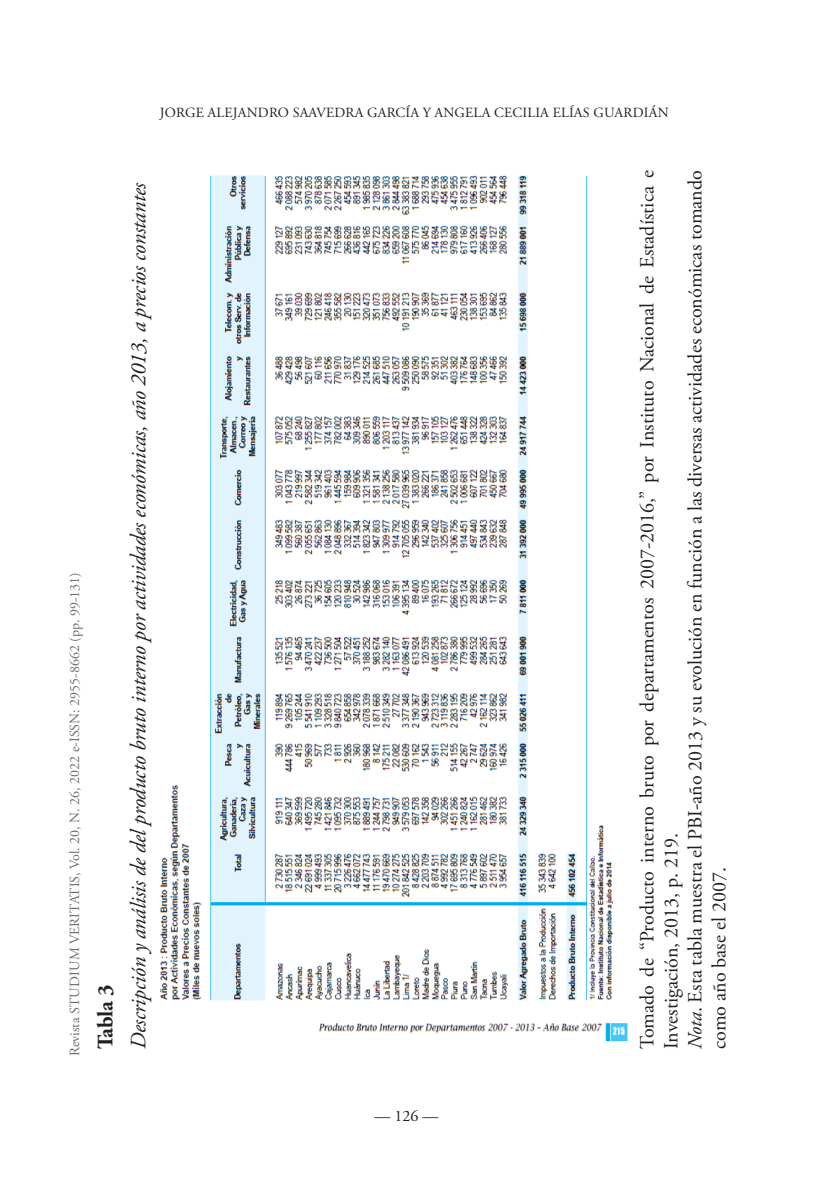
<style>
.page{position:relative;width:840px;height:1191px;background:#fff}
.page>*{position:absolute;margin:0;border:0;box-sizing:border-box;transform-origin:0 0}
.Tabla_titulo{font:italic 22px "Adobe Garamond Pro";letter-spacing:-.01em;color:#231f20}
.Tabla_nota{font:700 22px "Adobe Garamond Pro";color:#231f20}
.Tabla_nota-2{font:20px/24px "Adobe Garamond Pro";color:#231f20}
.t1{font:16px "Adobe Garamond Pro";color:#231f20}
.t2{font:14px "Adobe Garamond Pro";color:#6c6d70}
.t3{font:14px "Adobe Garamond Pro";letter-spacing:.015em;color:#231f20}
.s1{font-style:italic}
</style>
<div class="page">
<img style="left:160px;top:175px;width:468px;height:867px">
<p class="t3" style="left:160px;top:104px;width:510px">JORGE ALEJANDRO SAAVEDRA GARCÍA Y ANGELA CECILIA ELÍAS GUARDIÁN</p>
<p class="t2" style="left:66px;top:1056px;width:485px;rotate:-90deg">Revista STUDIUM VERITATIS, Vol. 20, N. 26, 2022 e-ISSN: 2955-8662 (pp. 99-131)</p>
<p class="Tabla_nota" style="left:93px;top:1049px;width:66px;rotate:-90deg">Tabla 3</p>
<p class="Tabla_titulo" style="left:125px;top:1049px;width:868px;rotate:-90deg">Descripción y análisis de del producto bruto interno por actividades económicas, año 2013, a precios constantes</p>
<p class="Tabla_nota-2" style="left:635px;top:1049px;width:880px;rotate:-90deg">Tomado de “Producto interno bruto por departamentos 2007-2016,” por Instituto Nacional de Estadística e<br>Investigación, 2013, p. 219.</p>
<p class="Tabla_nota-2" style="left:683px;top:1049px;width:880px;rotate:-90deg"><span class="s1">Nota</span>. Esta tabla muestra el PBI-año 2013 y su evolución en función a las diversas actividades económicas tomando como año base el 2007.</p>
<p class="t1" style="left:374px;top:1106px;width:65px">— 126 —</p>
</div>
